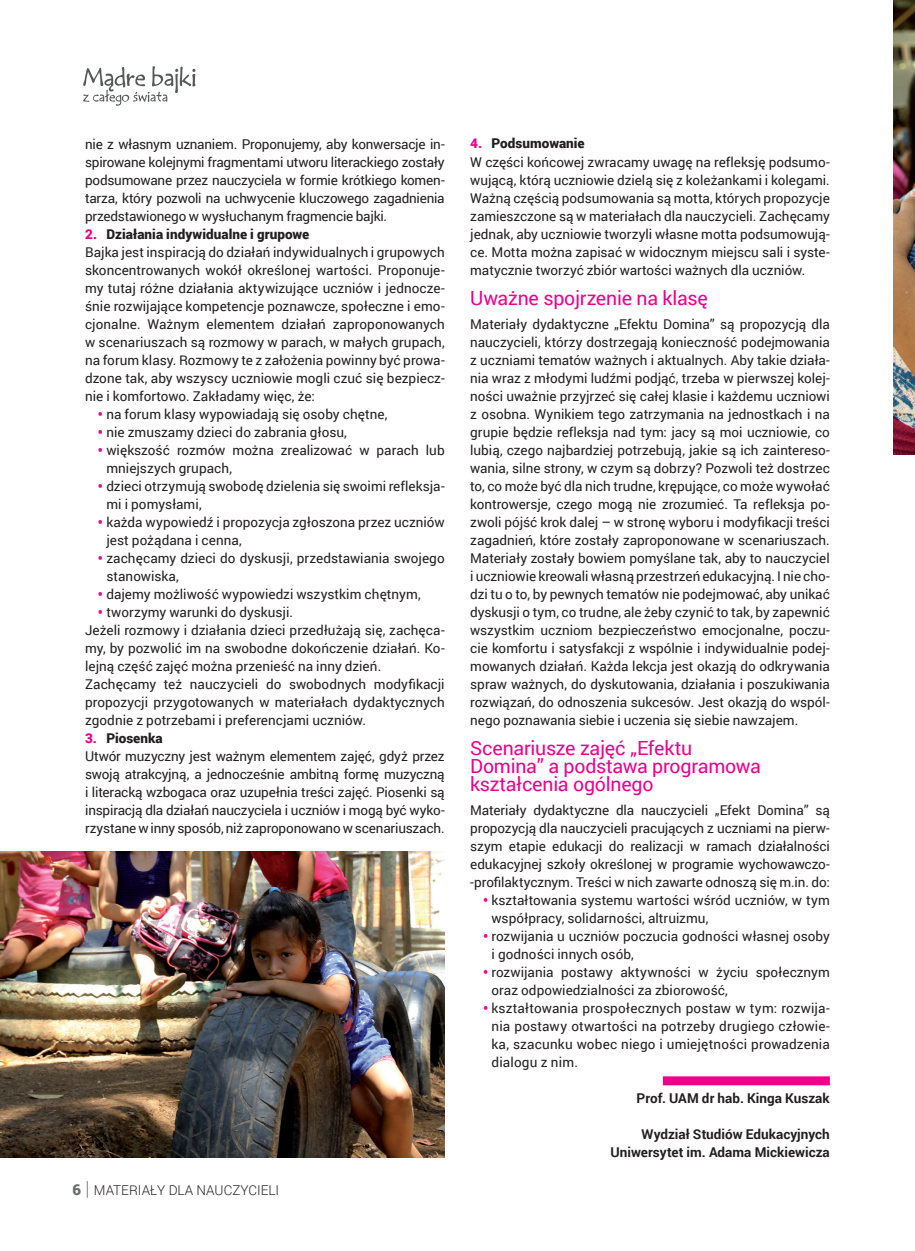
<style>
.page{position:relative;width:915px;height:1251px;background:#fff}
.page>*{position:absolute;margin:0;border:0;box-sizing:border-box;transform-origin:0 0}
.t1{font:19.5px/18px "Roboto";letter-spacing:-.01em;color:#ed028c}
.t2{font:13.5px/18px "Roboto";color:#231f20}
.t3{font:700 13.5px/18px "Roboto";color:#231f20;text-align:right}
.t4{font:300 13.5px "Roboto";color:#231f20}
.s1{font-weight:900;color:#ed028c}
.s2{font-weight:900}
.s3{font-weight:900;font-size:15px;color:#6c6d70}
.s4{font-weight:100;font-size:19.5px}
</style>
<div class="page">
<img style="left:0;top:851px;width:444px;height:306px">
<img style="left:893px;top:0;width:21px;height:455px">
<div style="left:662px;top:1076px;width:167px;height:9px;background:#ed028c"></div>
<svg style="left:83px;top:66px;width:112px;height:40px"></svg>
<p class="t2" style="left:85px;top:134px;width:361px;text-align:justify">nie z własnym uznaniem. Proponujemy, aby konwersacje in&shy;spirowane kolejnymi fragmentami utworu literackiego zostały podsumowane przez nauczyciela w formie krótkiego komen&shy;tarza, który pozwoli na uchwycenie kluczowego zagadnienia przedstawionego w wysłuchanym fragmencie bajki.</p>
<p class="t2" style="left:85px;top:224px;width:361px"><span class="s1">2.</span> <span class="s2">Działania indywidualne i grupowe<br></span>Bajka jest inspiracją do działań indywidualnych i grupowych skoncentrowanych wokół określonej wartości. Proponuje&shy;my tutaj różne działania aktywizujące uczniów i jednocze&shy;śnie rozwijające kompetencje poznawcze, społeczne i emo&shy;cjonalne. Ważnym elementem działań zaproponowanych w scenariuszach są rozmowy w parach, w małych grupach, na forum klasy. Rozmowy te z założenia powinny być prowa&shy;dzone tak, aby wszyscy uczniowie mogli czuć się bezpiecz&shy;nie i komfortowo. Zakładamy więc, że:</p>
<p class="t2" style="left:98px;top:404px;width:291px"><span class="s1">•</span> na forum klasy wypowiadają się osoby chętne,</p>
<p class="t2" style="left:98px;top:422px;width:250px"><span class="s1">•</span> nie zmuszamy dzieci do zabrania głosu,</p>
<p class="t2" style="left:106px;top:440px;width:340px;text-indent:-9px"><span class="s1">•</span> większość rozmów można zrealizować w parach lub mniejszych grupach,</p>
<p class="t2" style="left:106px;top:476px;width:340px;text-indent:-9px"><span class="s1">•</span> dzieci otrzymują swobodę dzielenia się swoimi refleksja&shy;mi i pomysłami,</p>
<p class="t2" style="left:106px;top:512px;width:340px;text-indent:-9px"><span class="s1">•</span> każda wypowiedź i propozycja zgłoszona przez uczniów jest pożądana i cenna,</p>
<p class="t2" style="left:106px;top:548px;width:340px;text-indent:-9px"><span class="s1">•</span> zachęcamy dzieci do dyskusji, przedstawiania swojego stanowiska,</p>
<p class="t2" style="left:98px;top:584px;width:324px"><span class="s1">•</span> dajemy możliwość wypowiedzi wszystkim chętnym,</p>
<p class="t2" style="left:85px;top:602px;width:361px;text-indent:13px"><span class="s1">•</span> tworzymy warunki do dyskusji.<br>Jeżeli rozmowy i działania dzieci przedłużają się, zachęca&shy;my, by pozwolić im na swobodne dokończenie działań. Ko&shy;lejną część zajęć można przenieść na inny dzień.<br>Zachęcamy też nauczycieli do swobodnych modyfikacji propozycji przygotowanych w materiałach dydaktycznych zgodnie z potrzebami i preferencjami uczniów.</p>
<p class="t2" style="left:85px;top:728px;width:361px"><span class="s1">3.</span> <span class="s2">Piosenka<br></span>Utwór muzyczny jest ważnym elementem zajęć, gdyż przez swoją atrakcyjną, a jednocześnie ambitną formę muzyczną i literacką wzbogaca oraz uzupełnia treści zajęć. Piosenki są inspiracją dla działań nauczyciela i uczniów i mogą być wyko&shy;rzystane w inny sposób, niż zaproponowano w scenariuszach.</p>
<p class="t4" style="left:72px;top:1180px;width:208px"><span class="s3">6</span> <span class="s4">|</span> MATERIAŁY DLA NAUCZYCIELI</p>
<p class="t2" style="left:470px;top:134px;width:361px"><span class="s1">4.</span> <span class="s2">Podsumowanie<br></span>W części końcowej zwracamy uwagę na refleksję podsumo&shy;wującą, którą uczniowie dzielą się z koleżankami i kolegami.<br>Ważną częścią podsumowania są motta, których propozycje zamieszczone są w materiałach dla nauczycieli. Zachęcamy jednak, aby uczniowie tworzyli własne motta podsumowują&shy;ce. Motta można zapisać w widocznym miejscu sali i syste&shy;matycznie tworzyć zbiór wartości ważnych dla uczniów.</p>
<p class="t1" style="left:470px;top:288px;width:239px">Uważne spojrzenie na klasę</p>
<p class="t2" style="left:470px;top:314px;width:361px;text-align:justify">Materiały dydaktyczne „Efektu Domina” są propozycją dla nauczycieli, którzy dostrzegają konieczność podejmowania z uczniami tematów ważnych i aktualnych. Aby takie działa&shy;nia wraz z młodymi ludźmi podjąć, trzeba w pierwszej kolej&shy;ności uważnie przyjrzeć się całej klasie i każdemu uczniowi z osobna. Wynikiem tego zatrzymania na jednostkach i na grupie będzie refleksja nad tym: jacy są moi uczniowie, co lubią, czego najbardziej potrzebują, jakie są ich zaintereso&shy;wania, silne strony, w czym są dobrzy? Pozwoli też dostrzec to, co może być dla nich trudne, krępujące, co może wywołać kontrowersje, czego mogą nie zrozumieć. Ta refleksja po&shy;zwoli pójść krok dalej – w stronę wyboru i modyfikacji treści zagadnień, które zostały zaproponowane w scenariuszach.<br>Materiały zostały bowiem pomyślane tak, aby to nauczyciel i uczniowie kreowali własną przestrzeń edukacyjną. I nie cho&shy;dzi tu o to, by pewnych tematów nie podejmować, aby unikać dyskusji o tym, co trudne, ale żeby czynić to tak, by zapewnić wszystkim uczniom bezpieczeństwo emocjonalne, poczu&shy;cie komfortu i satysfakcji z wspólnie i indywidualnie podej&shy;mowanych działań. Każda lekcja jest okazją do odkrywania spraw ważnych, do dyskutowania, działania i poszukiwania rozwiązań, do odnoszenia sukcesów. Jest okazją do wspól&shy;nego poznawania siebie i uczenia się siebie nawzajem.</p>
<p class="t1" style="left:470px;top:738px;width:292px">Scenariusze zajęć „Efektu<br>Domina” a podstawa programowa kształcenia ogólnego</p>
<p class="t2" style="left:470px;top:800px;width:361px;text-align:justify">Materiały dydaktyczne dla nauczycieli „Efekt Domina” są propozycją dla nauczycieli pracujących z uczniami na pierw&shy;szym etapie edukacji do realizacji w ramach działalności edukacyjnej szkoły określonej w programie wychowawczo--profilaktycznym. Treści w nich zawarte odnoszą się m.in. do:</p>
<p class="t2" style="left:491px;top:890px;width:340px;text-indent:-9px"><span class="s1">•</span> kształtowania systemu wartości wśród uczniów, w tym współpracy, solidarności, altruizmu,</p>
<p class="t2" style="left:491px;top:926px;width:340px;text-indent:-9px"><span class="s1">•</span> rozwijania u uczniów poczucia godności własnej osoby i godności innych osób,</p>
<p class="t2" style="left:491px;top:962px;width:340px;text-indent:-9px"><span class="s1">•</span> rozwijania postawy aktywności w życiu społecznym oraz odpowiedzialności za zbiorowość,</p>
<p class="t2" style="left:491px;top:998px;width:340px;text-align:justify;text-indent:-9px"><span class="s1">•</span> kształtowania prospołecznych postaw w tym: rozwija&shy;nia postawy otwartości na potrzeby drugiego człowie&shy;ka, szacunku wobec niego i umiejętności prowadzenia dialogu z nim.</p>
<p class="t3" style="left:636px;top:1088px;width:195px">Prof. UAM dr hab. Kinga Kuszak</p>
<p class="t3" style="left:610px;top:1124px;width:221px">Wydział Studiów Edukacyjnych<br>Uniwersytet im. Adama Mickiewicza</p>
</div>
